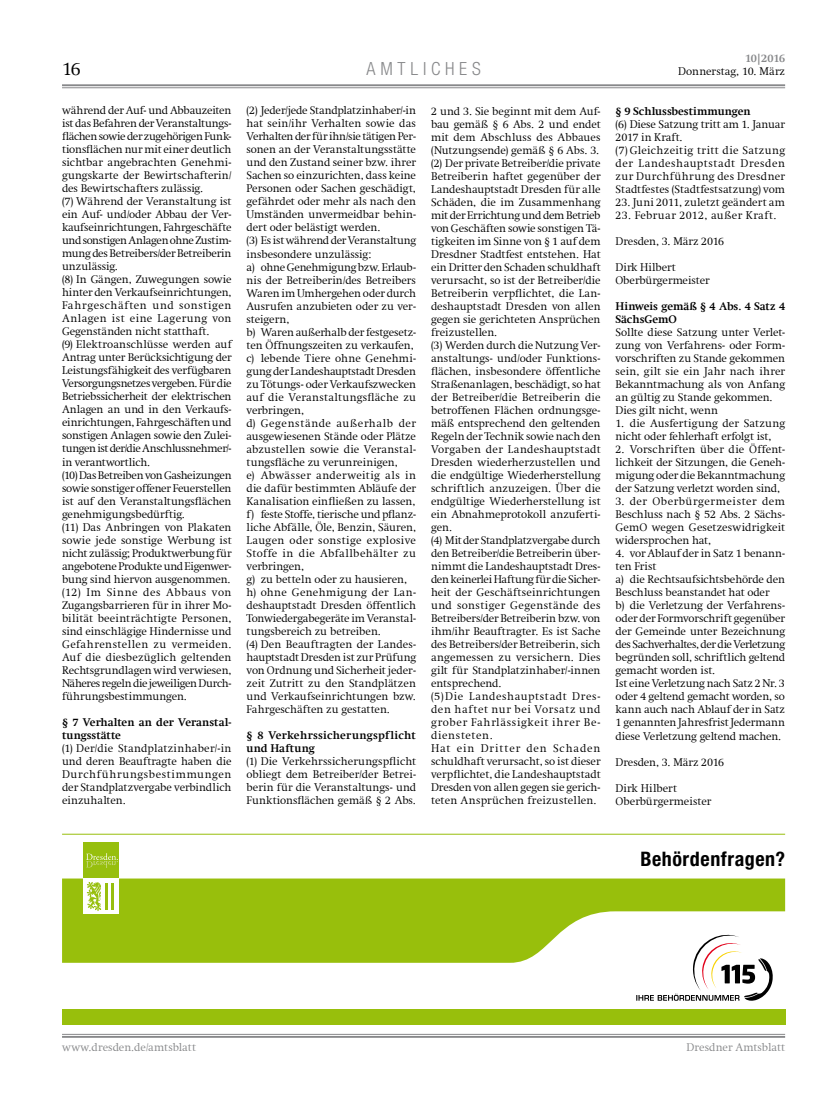
<style>
.page{position:relative;width:833px;height:1117px;background:#fff}
.page>*{position:absolute;margin:0;border:0;box-sizing:border-box;transform-origin:0 0}
.t1{font:700 condensed 20px "Helvetica Neue";letter-spacing:.03em;color:#000}
.t2{font:300 18.75px "Swift Com";color:#000}
.t3{font:300 condensed 18.12px "Helvetica Neue";color:#87888a}
.t4{font:300 11.25px/13px "Swift Com";color:#000}
.t5{font:300 11.25px/13px "Swift Com";letter-spacing:.025em;color:#000}
.t6{font:700 11.25px/13px "Swift Com";color:#000}
.t7{font:300 11.25px "Swift Com";letter-spacing:.005em;color:#87888a}
.t8{font:300 11.25px "Swift Com";letter-spacing:.03em;color:#000}
.t9{font:700 11.25px "Swift Com";letter-spacing:-.02em;color:#87888a}
</style>
<div class="page">
<hr style="left:62px;top:87px;width:723px;height:1px;background:#87888a">
<hr style="left:62px;top:84px;width:723px;height:2px;background:#87888a">
<hr style="left:62px;top:1033px;width:723px;height:1px;background:#87888a">
<hr style="left:62px;top:1035px;width:723px;height:2px;background:#87888a">
<svg style="left:636px;top:962px;width:137px;height:38px"></svg>
<svg style="left:62px;top:878px;width:723px;height:84px;fill:#98bf0c"></svg>
<div style="left:62px;top:1008px;width:723px;height:16px;background:#98bf0c"></div>
<hr style="left:62px;top:833px;width:723px;height:1px;background:#98bf0c">
<div style="left:84px;top:842px;width:35px;height:36px;background:#97bf0d"></div>
<div style="left:84px;top:878px;width:35px;height:35px;background:#fff"></div>
<svg style="left:86px;top:853px;width:32px;height:14px"></svg>
<hr style="left:105px;top:882px;width:3px;height:27px;background:#97bf0d">
<hr style="left:111px;top:882px;width:3px;height:27px;background:#97bf0d">
<svg style="left:87px;top:881px;width:14px;height:29px"></svg>
<h2 class="t2" style="left:62px;top:58px;width:20px">16</h2>
<h3 class="t3" style="left:366px;top:58px;width:28px">A MTL</h3>
<h3 class="t3" style="left:423px;top:58px;width:21px">I CHE</h3>
<h3 class="t3" style="left:472px;top:58px;width:10px">S</h3>
<p class="t9" style="left:745px;top:52px;width:42px">10|2016</p>
<p class="t4" style="left:678px;top:65px;width:108px">Donnerstag, 10. März</p>
<p class="t4" style="left:62px;top:104px;width:171px">während der Auf- und Abbauzeiten ist das Befahren der Veranstaltungs&shy;flächen sowie der zugehörigen Funk&shy;tionsflächen nur mit einer deutlich sichtbar angebrachten Genehmi&shy;gungskarte der Bewirtschafterin/ des Bewirtschafters zulässig.<br>(7) Während der Veranstaltung ist ein Auf- und/oder Abbau der Ver&shy;kaufseinrichtungen, Fahrgeschäfte und sonstigen Anlagen ohne Zustim&shy;mung des Betreibers/der Betreiberin unzulässig.<br>(8) In Gängen, Zuwegungen sowie hinter den Verkaufseinrichtungen, Fahrgeschäften und sonstigen Anlagen ist eine Lagerung von Gegenständen nicht statthaft.<br>(9) Elektroanschlüsse werden auf Antrag unter Berücksichtigung der Leistungsfähigkeit des verfügbaren Versorgungsnetzes vergeben. Für die Betriebssicherheit der elektrischen Anlagen an und in den Verkaufs&shy;einrichtungen, Fahrgeschäften und sonstigen Anlagen sowie den Zulei&shy;tungen ist der/die Anschlussnehmer/- in verantwortlich.<br>(10) Das Betreiben von Gasheizungen sowie sonstiger offener Feuerstellen ist auf den Veranstaltungsflächen genehmigungsbedürftig.<br>(11) Das Anbringen von Plakaten sowie jede sonstige Werbung ist nicht zulässig; Produktwerbung für angebotene Produkte und Eigenwer&shy;bung sind hiervon ausgenommen. (12) Im Sinne des Abbaus von Zugangsbarrieren für in ihrer Mo&shy;bilität beeinträchtigte Personen, sind einschlägige Hindernisse und Gefahrenstellen zu vermeiden.<br>Auf die diesbezüglich geltenden Rechtsgrundlagen wird verwiesen, Näheres regeln die jeweiligen Durch&shy;führungsbestimmungen.</p>
<p class="t6" style="left:62px;top:715px;width:171px">§ 7 Verhalten an der Veranstal&shy;tungsstätte</p>
<p class="t4" style="left:62px;top:741px;width:171px;text-align:justify">(1) Der/die Standplatzinhaber/-in und deren Beauftragte haben die Durchführungsbestimmungen der Standplatzvergabe verbindlich einzuhalten.</p>
<p class="t4" style="left:246px;top:104px;width:171px">(2) Jeder/jede Standplatzinhaber/-in hat sein/ihr Verhalten sowie das<br>Verhalten der für ihn/sie tätigen Per&shy;sonen an der Veranstaltungsstätte und den Zustand seiner bzw. ihrer<br>Sachen so einzurichten, dass keine<br>Personen oder Sachen geschädigt, gefährdet oder mehr als nach den<br>Umständen unvermeidbar behin&shy;dert oder belästigt werden.<br>(3) Es ist während der Veranstaltung insbesondere unzulässig:<br>a) ohne Genehmigung bzw. Erlaub&shy;nis der Betreiberin/des Betreibers<br>Waren im Umhergehen oder durch<br>Ausrufen anzubieten oder zu ver&shy;steigern,<br>b) Waren außerhalb der festgesetz&shy;ten Öffnungszeiten zu verkaufen, c) lebende Tiere ohne Genehmi&shy;gung der Landeshauptstadt Dresden zu Tötungs- oder Verkaufszwecken auf die Veranstaltungsfläche zu verbringen,<br>d) Gegenstände außerhalb der ausgewiesenen Stände oder Plätze abzustellen sowie die Veranstal&shy;tungsfläche zu verunreinigen,<br>e) Abwässer anderweitig als in die dafür bestimmten Abläufe der<br>Kanalisation einfließen zu lassen, f) feste Stoffe, tierische und pflanz&shy;liche Abfälle, Öle, Benzin, Säuren,<br>Laugen oder sonstige explosive<br>Stoffe in die Abfallbehälter zu verbringen,<br>g) zu betteln oder zu hausieren, h) ohne Genehmigung der Lan&shy;deshauptstadt Dresden öffentlich<br>Tonwiedergabegeräte im Veranstal&shy;tungsbereich zu betreiben.<br>(4) Den Beauftragten der Landes&shy;hauptstadt Dresden ist zur Prüfung von Ordnung und Sicherheit jeder&shy;zeit Zutritt zu den Standplätzen und Verkaufseinrichtungen bzw.<br>Fahrgeschäften zu gestatten.</p>
<p class="t6" style="left:246px;top:728px;width:171px">§ 8 Verkehrssicherungspflicht und Haftung</p>
<p class="t4" style="left:246px;top:754px;width:171px;text-align:justify">(1) Die Verkehrssicherungspflicht obliegt dem Betreiber/der Betrei&shy;berin für die Veranstaltungs- und Funktionsflächen gemäß § 2 Abs.</p>
<p class="t4" style="left:431px;top:104px;width:171px">2 und 3. Sie beginnt mit dem Auf&shy;bau gemäß § 6 Abs. 2 und endet mit dem Abschluss des Abbaues (Nutzungsende) gemäß § 6 Abs. 3. (2) Der private Betreiber/die private<br>Betreiberin haftet gegenüber der<br>Landeshauptstadt Dresden für alle<br>Schäden, die im Zusammenhang mit der Errichtung und dem Betrieb von Geschäften sowie sonstigen Tä&shy;tigkeiten im Sinne von § 1 auf dem<br>Dresdner Stadtfest entstehen. Hat ein Dritter den Schaden schuldhaft verursacht, so ist der Betreiber/die<br>Betreiberin verpflichtet, die Lan&shy;deshauptstadt Dresden von allen gegen sie gerichteten Ansprüchen freizustellen.<br>(3) Werden durch die Nutzung Ver&shy;anstaltungs- und/oder Funktions&shy;flächen, insbesondere öffentliche<br>Straßenanlagen, beschädigt, so hat der Betreiber/die Betreiberin die betroffenen Flächen ordnungsge&shy;mäß entsprechend den geltenden<br>Regeln der Technik sowie nach den<br>Vorgaben der Landeshauptstadt<br>Dresden wiederherzustellen und die endgültige Wiederherstellung schriftlich anzuzeigen. Über die endgültige Wiederherstellung ist ein Abnahmeprotokoll anzuferti&shy;gen.<br>(4) Mit der Standplatzvergabe durch den Betreiber/die Betreiberin über&shy;nimmt die Landeshauptstadt Dres&shy;den keinerlei Haftung für die Sicher&shy;heit der Geschäftseinrichtungen und sonstiger Gegenstände des<br>Betreibers/der Betreiberin bzw. von ihm/ihr Beauftragter. Es ist Sache des Betreibers/der Betreiberin, sich angemessen zu versichern. Dies gilt für Standplatzinhaber/-innen entsprechend.<br>(5)Die Landeshauptstadt Dres&shy;den haftet nur bei Vorsatz und grober Fahrlässigkeit ihrer Be&shy;diensteten.<br>Hat ein Dritter den Schaden schuldhaft verursacht, so ist dieser verpflichtet, die Landeshauptstadt<br>Dresden von allen gegen sie gerich&shy;teten Ansprüchen freizustellen.</p>
<p class="t6" style="left:615px;top:104px;width:136px">§ 9 Schlussbestimmungen</p>
<p class="t5" style="left:615px;top:117px;width:171px">(6) Diese Satzung tritt am 1. Januar<br>2017 in Kraft.<br>(7) Gleichzeitig tritt die Satzung der Landeshauptstadt Dresden zur Durchführung des Dresdner<br>Stadtfestes (Stadtfestsatzung) vom</p>
<p class="t4" style="left:615px;top:196px;width:171px">23. Juni 2011, zuletzt geändert am</p>
<p class="t8" style="left:615px;top:209px;width:162px">23. Februar 2012, außer Kraft.</p>
<p class="t4" style="left:615px;top:235px;width:110px">Dresden, 3. März 2016</p>
<p class="t4" style="left:615px;top:261px;width:95px">Dirk Hilbert<br>Oberbürgermeister</p>
<p class="t6" style="left:615px;top:299px;width:171px">Hinweis gemäß § 4 Abs. 4 Satz 4<br>SächsGemO</p>
<p class="t4" style="left:615px;top:326px;width:171px">Sollte diese Satzung unter Verlet&shy;zung von Verfahrens- oder Form&shy;vorschriften zu Stande gekommen sein, gilt sie ein Jahr nach ihrer<br>Bekanntmachung als von Anfang an gültig zu Stande gekommen.<br>Dies gilt nicht, wenn</p>
<p class="t4" style="left:615px;top:417px;width:171px">1. die Ausfertigung der Satzung nicht oder fehlerhaft erfolgt ist,</p>
<p class="t4" style="left:615px;top:443px;width:171px;text-align:justify">2. Vorschriften über die Öffent&shy;lichkeit der Sitzungen, die Geneh&shy;migung oder die Bekanntmachung der Satzung verletzt worden sind,</p>
<p class="t4" style="left:615px;top:495px;width:171px;text-align:justify">3. der Oberbürgermeister dem Beschluss nach § 52 Abs. 2 Sächs-GemO wegen Gesetzeswidrigkeit widersprochen hat,</p>
<p class="t4" style="left:615px;top:547px;width:171px">4. vor Ablauf der in Satz 1 benann&shy;ten Frist<br>a) die Rechtsaufsichtsbehörde den<br>Beschluss beanstandet hat oder<br>b) die Verletzung der Verfahrens&shy;oder der Formvorschrift gegenüber der Gemeinde unter Bezeichnung des Sachverhaltes, der die Verletzung begründen soll, schriftlich geltend gemacht worden ist.<br>Ist eine Verletzung nach Satz 2 Nr. 3 oder 4 geltend gemacht worden, so kann auch nach Ablauf der in Satz<br>1 genannten Jahresfrist Jedermann diese Verletzung geltend machen.</p>
<p class="t4" style="left:615px;top:755px;width:110px">Dresden, 3. März 2016</p>
<p class="t4" style="left:615px;top:781px;width:97px">Dirk Hilbert<br>Oberbürgermeister</p>
<h1 class="t1" style="left:640px;top:846px;width:146px">Behördenfragen?</h1>
<p class="t7" style="left:62px;top:1040px;width:135px">www.dresden.de/amtsblatt</p>
<p class="t7" style="left:686px;top:1040px;width:100px">Dresdner Amtsblatt</p>
</div>
